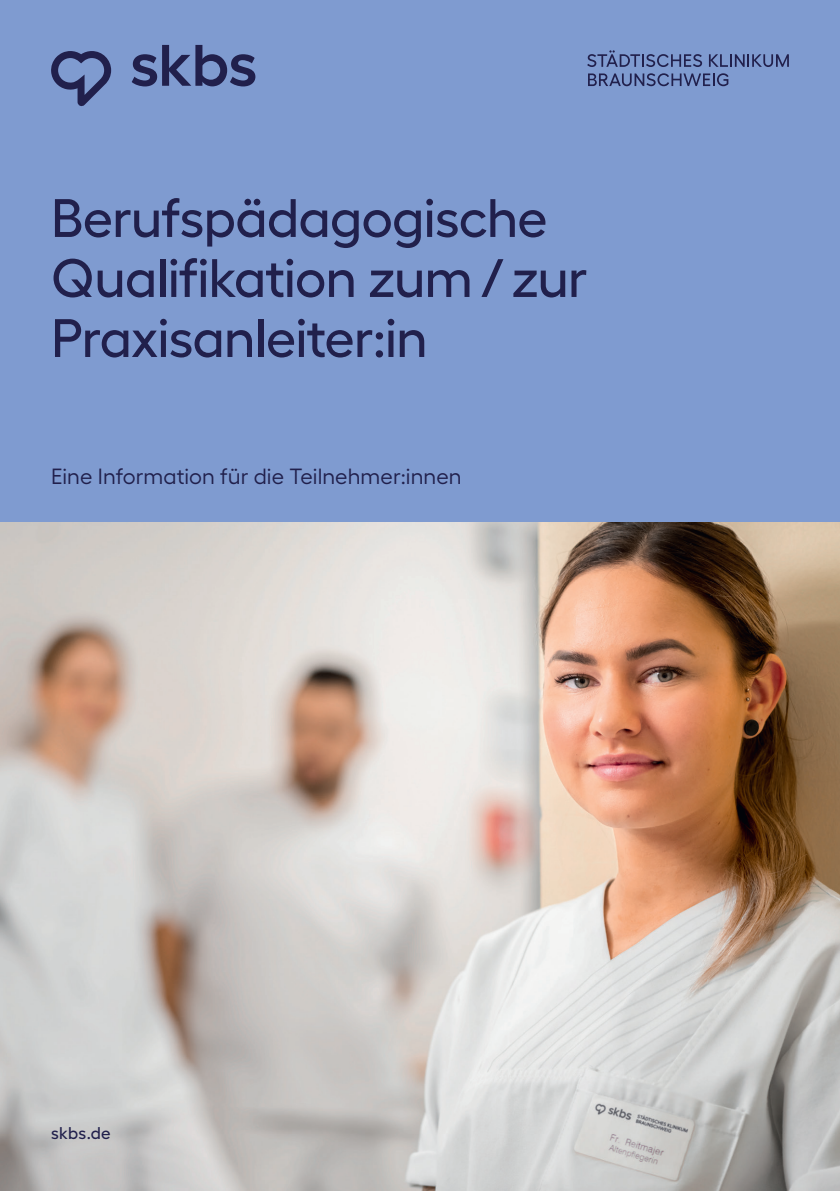
<style>
.page{position:relative;width:840px;height:1191px;background:#fff}
.page>*{position:absolute;margin:0;border:0;box-sizing:border-box;transform-origin:0 0}
.t1{font:500 54px/60px "Hellix";letter-spacing:-.015em;color:#21204c}
.t2{font:22px "Hellix";letter-spacing:.005em;color:#21204c}
.t3{font:500 17px "Hellix";letter-spacing:.015em;color:#21204c}
</style>
<div class="page">
<img style="left:0;top:521px;width:839px;height:670px">
<div style="left:0;top:0;width:839px;height:521px;background:#7f9bd0"></div>
<svg style="left:132px;top:45px;width:123px;height:41px"></svg>
<svg style="left:51px;top:51px;width:60px;height:55px"></svg>
<svg style="left:587px;top:50px;width:114px;height:17px"></svg>
<svg style="left:709px;top:54px;width:79px;height:13px"></svg>
<svg style="left:588px;top:73px;width:140px;height:13px"></svg>
<p class="t1" style="left:51px;top:182px;width:537px">Berufspädagogische<br>Qualifikation zum / zur<br>Praxisanleiter:in</p>
<p class="t2" style="left:51px;top:460px;width:412px">Eine Information für die Teilnehmer:innen</p>
<p class="t3" style="left:51px;top:1120px;width:61px">skbs.de</p>
</div>
